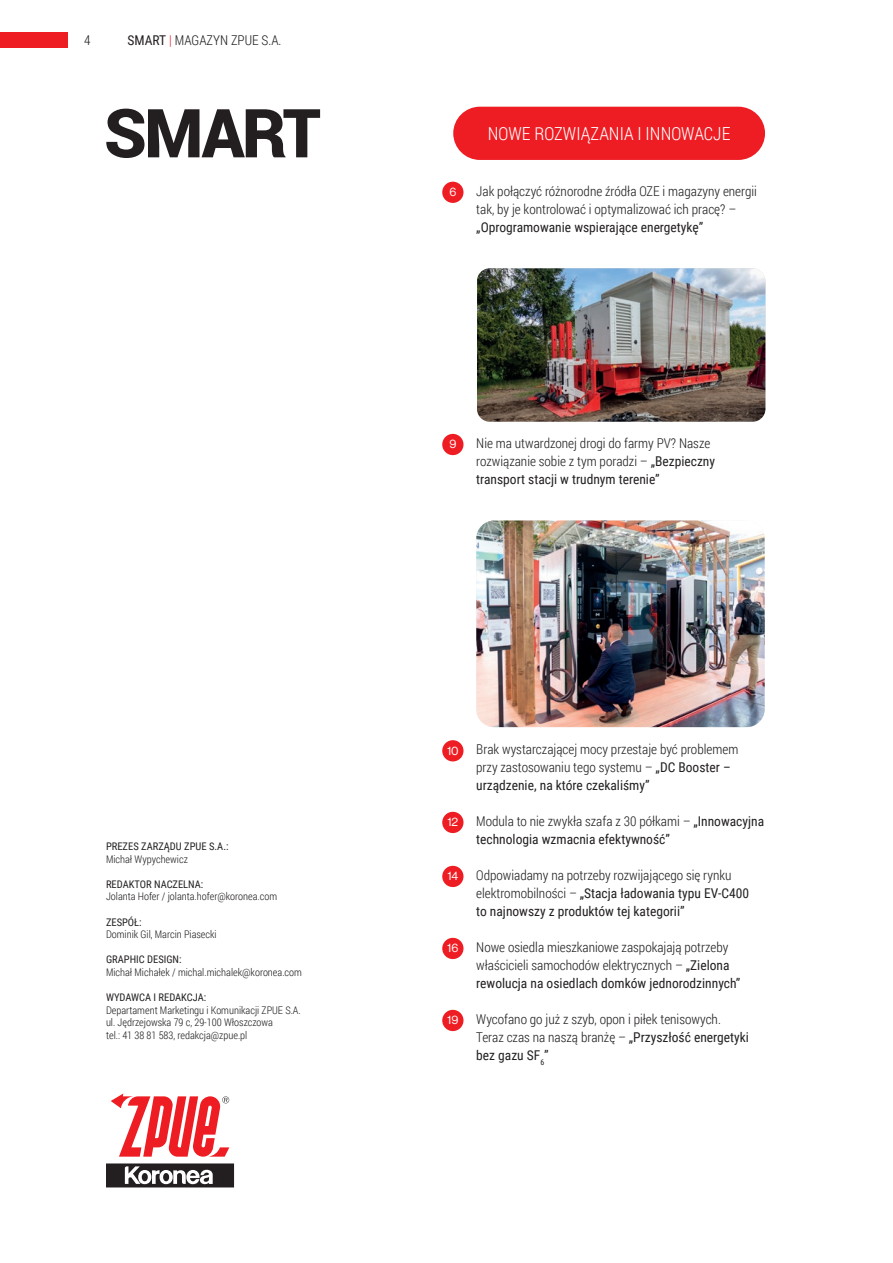
<style>
.page{position:relative;width:893px;height:1263px;background:#fff}
.page>*{position:absolute;margin:0;border:0;box-sizing:border-box;transform-origin:0 0}
.t1{font:300 18px "Roboto Condensed";color:#fff}
.t2{font:300 13.5px/18px "Roboto Condensed";color:#231f20}
.t3{font:13.5px/18px "Roboto Condensed";color:#231f20}
.t4{font:12px "N Haas Grotesk DS Pro 55 Rg";color:#fff}
.t5{font:300 10.5px/12.6px "Roboto Condensed";color:#231f20}
.t6{font:10.5px "Roboto Condensed";color:#231f20}
.s1{font-weight:400}
.s2{color:#ee1d23}
.s3{font-weight:300}
</style>
<div class="page">
<div style="left:0;top:33px;width:68px;height:15px;background:#ee1d23"></div>
<svg style="left:111px;top:1093px;width:118px;height:64px"></svg>
<svg style="left:106px;top:1163px;width:128px;height:24px"></svg>
<div style="left:142px;top:1173px;width:6px;height:8px;background:#231f20;border-radius:50%"></div>
<svg style="left:106px;top:109px;width:214px;height:49px"></svg>
<div style="left:453px;top:107px;width:312px;height:53px;background:#ee1d23;border-radius:27px"></div>
<div style="left:442px;top:182px;width:21px;height:21px;background:#ee1d23;border-radius:50%"></div>
<div style="left:442px;top:866px;width:21px;height:21px;background:#ee1d23;border-radius:50%"></div>
<div style="left:442px;top:812px;width:21px;height:21px;background:#ee1d23;border-radius:50%"></div>
<div style="left:442px;top:938px;width:21px;height:21px;background:#ee1d23;border-radius:50%"></div>
<div style="left:442px;top:1010px;width:21px;height:21px;background:#ee1d23;border-radius:50%"></div>
<div style="left:442px;top:434px;width:21px;height:21px;background:#ee1d23;border-radius:50%"></div>
<div style="left:442px;top:740px;width:21px;height:21px;background:#ee1d23;border-radius:50%"></div>
<img style="left:477px;top:268px;width:288px;height:154px">
<img style="left:476px;top:520px;width:289px;height:207px">
<p class="t2" style="left:84px;top:31px;width:8px">4</p>
<p class="t2" style="left:128px;top:31px;width:155px"><span class="s1">SMART</span> <span class="s2">|</span> MAGAZYN ZPUE S.A.</p>
<p class="t6" style="left:106px;top:839px;width:124px">PREZES ZARZĄDU ZPUE S.A.:</p>
<p class="t5" style="left:106px;top:852px;width:83px">Michał Wypychewicz</p>
<p class="t6" style="left:106px;top:877px;width:99px">REDAKTOR NACZELNA:</p>
<p class="t5" style="left:106px;top:890px;width:173px">Jolanta Hofer / jolanta.hofer@koronea.com</p>
<p class="t6" style="left:106px;top:914px;width:37px">ZESPÓŁ:</p>
<p class="t5" style="left:106px;top:928px;width:112px">Dominik Gil, Marcin Piasecki</p>
<p class="t6" style="left:106px;top:952px;width:77px">GRAPHIC DESIGN:</p>
<p class="t5" style="left:106px;top:966px;width:197px">Michał Michałek / michal.michalek@koronea.com</p>
<p class="t6" style="left:106px;top:990px;width:102px">WYDAWCA I REDAKCJA:</p>
<p class="t5" style="left:106px;top:1003px;width:196px">Departament Marketingu i Komunikacji ZPUE S.A. ul. Jędrzejowska 79 c, 29-100 Włoszczowa<br>tel.: 41 38 81 583, redakcja@zpue.pl</p>
<p class="t4" style="left:449px;top:185px;width:8px">6</p>
<h1 class="t1" style="left:488px;top:121px;width:244px">NOWE ROZWIĄZANIA I INNOWACJE</h1>
<p class="t2" style="left:476px;top:182px;width:282px">Jak połączyć różnorodne źródła OZE i magazyny energii tak, by je kontrolować i optymalizować ich pracę? –</p>
<p class="t3" style="left:476px;top:218px;width:229px">„Oprogramowanie wspierające energetykę”</p>
<p class="t4" style="left:449px;top:437px;width:8px">9</p>
<p class="t2" style="left:476px;top:434px;width:240px">Nie ma utwardzonej drogi do farmy PV? Nasze rozwiązanie sobie z tym poradzi – <span class="s1">„Bezpieczny transport stacji w trudnym terenie”</span></p>
<p class="t4" style="left:447px;top:744px;width:13px">10</p>
<p class="t2" style="left:476px;top:740px;width:264px">Brak wystarczającej mocy przestaje być problemem przy zastosowaniu tego systemu – <span class="s1">„DC Booster – urządzenie, na które czekaliśmy”</span></p>
<p class="t4" style="left:447px;top:815px;width:12px">12</p>
<p class="t3" style="left:476px;top:812px;width:289px"><span class="s3">Modula to nie zwykła szafa z 30 półkami –</span> „Innowacyjna technologia wzmacnia efektywność”</p>
<p class="t4" style="left:447px;top:869px;width:12px">14</p>
<p class="t3" style="left:476px;top:866px;width:274px"><span class="s3">Odpowiadamy na potrzeby rozwijającego się rynku elektromobilności –</span> „Stacja ładowania typu EV-C400 to najnowszy z produktów tej kategorii”</p>
<p class="t4" style="left:447px;top:941px;width:13px">16</p>
<p class="t4" style="left:447px;top:1013px;width:13px">19</p>
<p class="t2" style="left:476px;top:938px;width:266px">Nowe osiedla mieszkaniowe zaspokajają potrzeby właścicieli samochodów elektrycznych – <span class="s1">„Zielona rewolucja na osiedlach domków jednorodzinnych”</span></p>
<p class="t2" style="left:476px;top:1010px;width:274px">Wycofano go już z szyb, opon i piłek tenisowych.<br>Teraz czas na naszą branżę – <span class="s1">„Przyszłość energetyki bez gazu SF</span><sub>6</sub><span class="s1">”</span></p>
</div>
